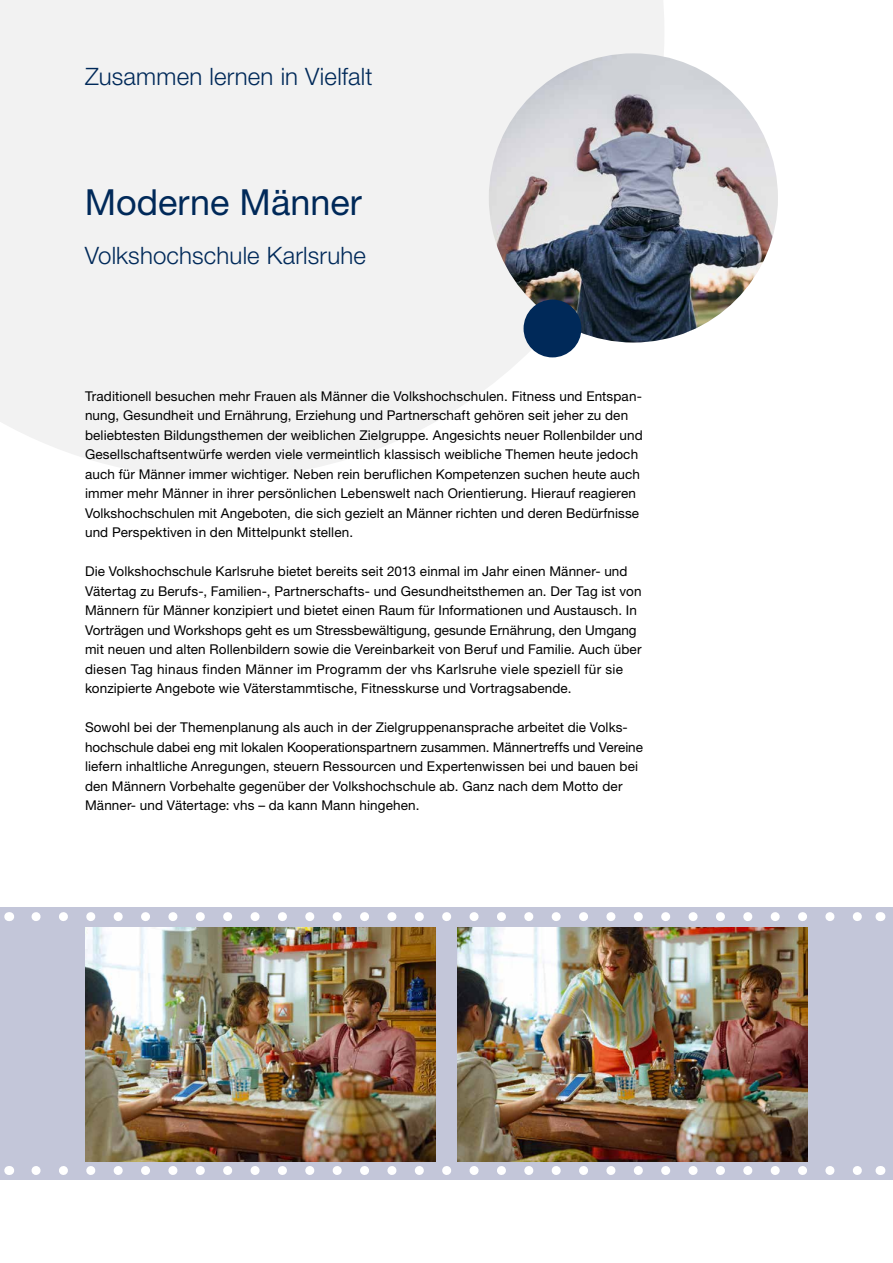
<style>
.page{position:relative;width:893px;height:1263px;background:#fff}
.page>*{position:absolute;margin:0;border:0;box-sizing:border-box;transform-origin:0 0}
.t1{font:36px "Helvetica Neue LT Std";color:#002959}
.t2{font:300 24px "Helvetica Neue LT Std";letter-spacing:.01em;color:#002959}
.t3{font:13.5px/19.5px "Helvetica Neue LT Std";letter-spacing:.01em;color:#000}
</style>
<div class="page">
<svg style="left:0;top:0;width:664px;height:478px;fill:#f2f2f2"></svg>
<div style="left:0;top:907px;width:893px;height:273px;background:#c3c6d9"></div>
<svg style="left:36px;top:912px;width:826px;height:9px"></svg>
<svg style="left:36px;top:1166px;width:826px;height:9px"></svg>
<img style="left:489px;top:53px;width:289px;height:289px;border-radius:145px">
<img style="left:457px;top:927px;width:351px;height:234px">
<img style="left:85px;top:927px;width:351px;height:234px">
<div style="left:524px;top:300px;width:57px;height:57px;background:#002959;border-radius:50%"></div>
<h2 class="t2" style="left:85px;top:62px;width:289px">Zusammen lernen in Vielfalt</h2>
<h1 class="t1" style="left:85px;top:180px;width:278px">Moderne Männer</h1>
<h2 class="t2" style="left:85px;top:241px;width:283px">Volkshochschule Karlsruhe</h2>
<p class="t3" style="left:85px;top:386px;width:559px">Traditionell besuchen mehr Frauen als Männer die Volkshochschulen. Fitness und Entspan&shy;nung, Gesundheit und Ernährung, Erziehung und Partnerschaft gehören seit jeher zu den beliebtesten Bildungsthemen der weiblichen Zielgruppe. Angesichts neuer Rollenbilder und Gesellschaftsentwürfe werden viele vermeintlich klassisch weibliche Themen heute jedoch auch für Männer immer wichtiger. Neben rein beruflichen Kompetenzen suchen heute auch immer mehr Männer in ihrer persönlichen Lebenswelt nach Orientierung. Hierauf reagieren Volkshochschulen mit Angeboten, die sich gezielt an Männer richten und deren Bedürfnisse und Perspektiven in den Mittelpunkt stellen.</p>
<p class="t3" style="left:85px;top:561px;width:558px">Die Volkshochschule Karlsruhe bietet bereits seit 2013 einmal im Jahr einen Männer- und Vätertag zu Berufs-, Familien-, Partnerschafts- und Gesundheitsthemen an. Der Tag ist von Männern für Männer konzipiert und bietet einen Raum für Informationen und Austausch. In Vorträgen und Workshops geht es um Stressbewältigung, gesunde Ernährung, den Umgang mit neuen und alten Rollenbildern sowie die Vereinbarkeit von Beruf und Familie. Auch über diesen Tag hinaus finden Männer im Programm der vhs Karlsruhe viele speziell für sie konzipierte Angebote wie Väterstammtische, Fitnesskurse und Vortragsabende.</p>
<p class="t3" style="left:85px;top:717px;width:559px">Sowohl bei der Themenplanung als auch in der Zielgruppenansprache arbeitet die Volks&shy;hochschule dabei eng mit lokalen Kooperationspartnern zusammen. Männertreffs und Vereine liefern inhaltliche Anregungen, steuern Ressourcen und Expertenwissen bei und bauen bei den Männern Vorbehalte gegenüber der Volkshochschule ab. Ganz nach dem Motto der Männer- und Vätertage: vhs – da kann Mann hingehen.</p>
</div>
